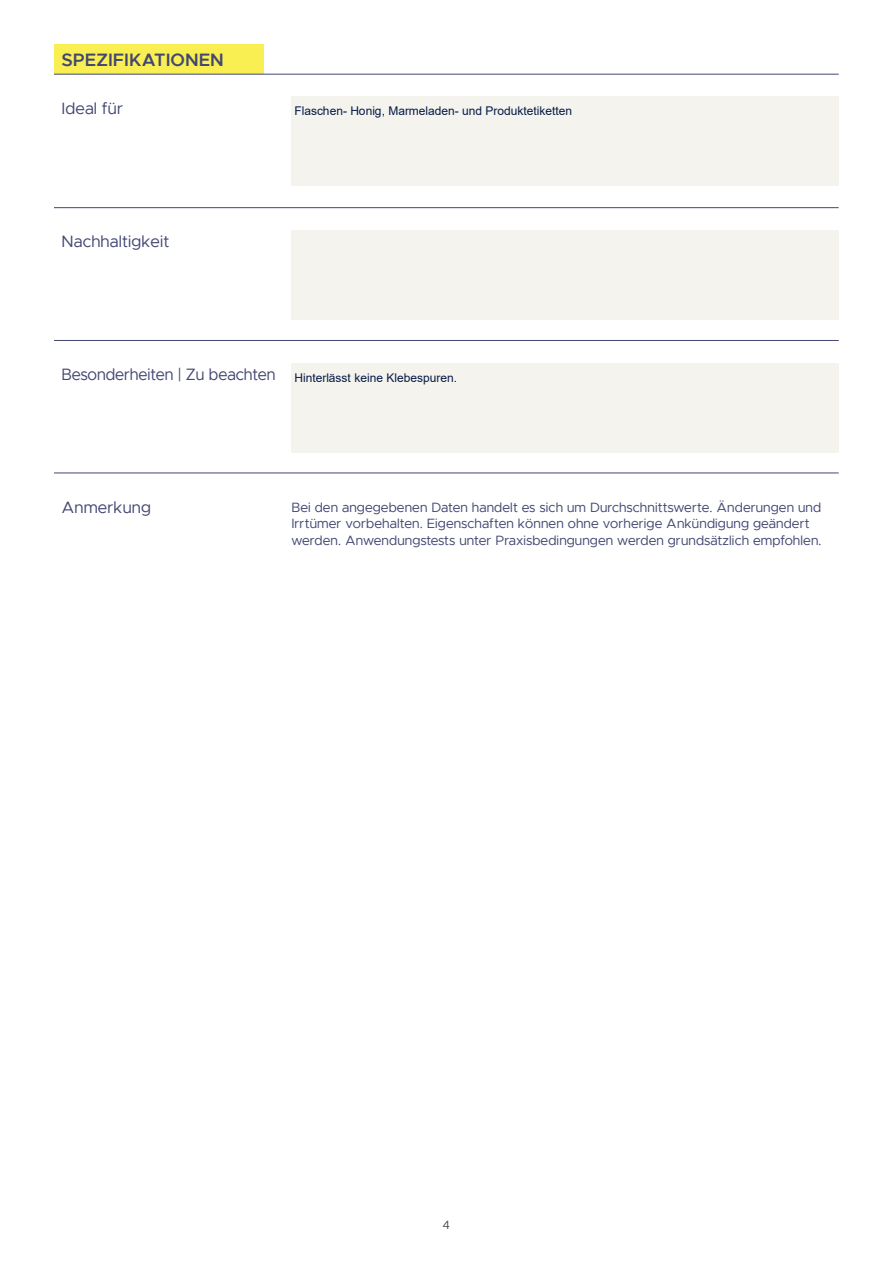
<style>
.page{position:relative;width:893px;height:1263px;background:#fff}
.page>*{position:absolute;margin:0;border:0;box-sizing:border-box;transform-origin:0 0}
.t1{font:600 18px "Metropolis";color:#424771}
.t2{font:16.5px "Metropolis";letter-spacing:.01em;color:#424771}
.t3{font:16.5px "Metropolis";letter-spacing:.01em;color:#424771;scale:.96 1}
.t4{font:13.5px/16.2px "Metropolis";letter-spacing:.01em;color:#424771}
.t5{font:12px "Arial";color:#071b47}
.t6{font:12px "Metropolis";color:#4b4c4d}
</style>
<div class="page">
<div style="left:54px;top:44px;width:209px;height:30px;background:#f9ef52"></div>
<hr style="left:54px;top:74px;width:785px;height:1px;background:#424771">
<hr style="left:54px;top:340px;width:785px;height:1px;background:#424771">
<hr style="left:54px;top:473px;width:785px;height:1px;background:#424771">
<hr style="left:54px;top:207px;width:785px;height:1px;background:#424771">
<div style="left:291px;top:96px;width:548px;height:90px;background:#f4f3ee"></div>
<div style="left:291px;top:230px;width:548px;height:90px;background:#f4f3ee"></div>
<div style="left:291px;top:363px;width:548px;height:90px;background:#f4f3ee"></div>
<h1 class="t1" style="left:61px;top:52px;width:164px">SPEZIFIKATIONEN</h1>
<p class="t2" style="left:61px;top:100px;width:63px">Ideal für</p>
<p class="t2" style="left:61px;top:234px;width:109px">Nachhaltigkeit</p>
<p class="t5" style="left:294px;top:105px;width:279px">Flaschen- Honig, Marmeladen- und Produktetiketten</p>
<p class="t3" style="left:61px;top:367px;width:224px">Besonderheiten | Zu beachten</p>
<p class="t5" style="left:294px;top:371px;width:164px">Hinterlässt keine Klebespuren.</p>
<p class="t2" style="left:61px;top:499px;width:91px">Anmerkung</p>
<p class="t4" style="left:291px;top:500px;width:532px">Bei den angegebenen Daten handelt es sich um Durchschnittswerte. Änderungen und<br>Irrtümer vorbehalten. Eigenschaften können ohne vorherige Ankündigung geändert werden. Anwendungstests unter Praxisbedingungen werden grundsätzlich empfohlen.</p>
<p class="t6" style="left:442px;top:1220px;width:9px">4</p>
</div>
